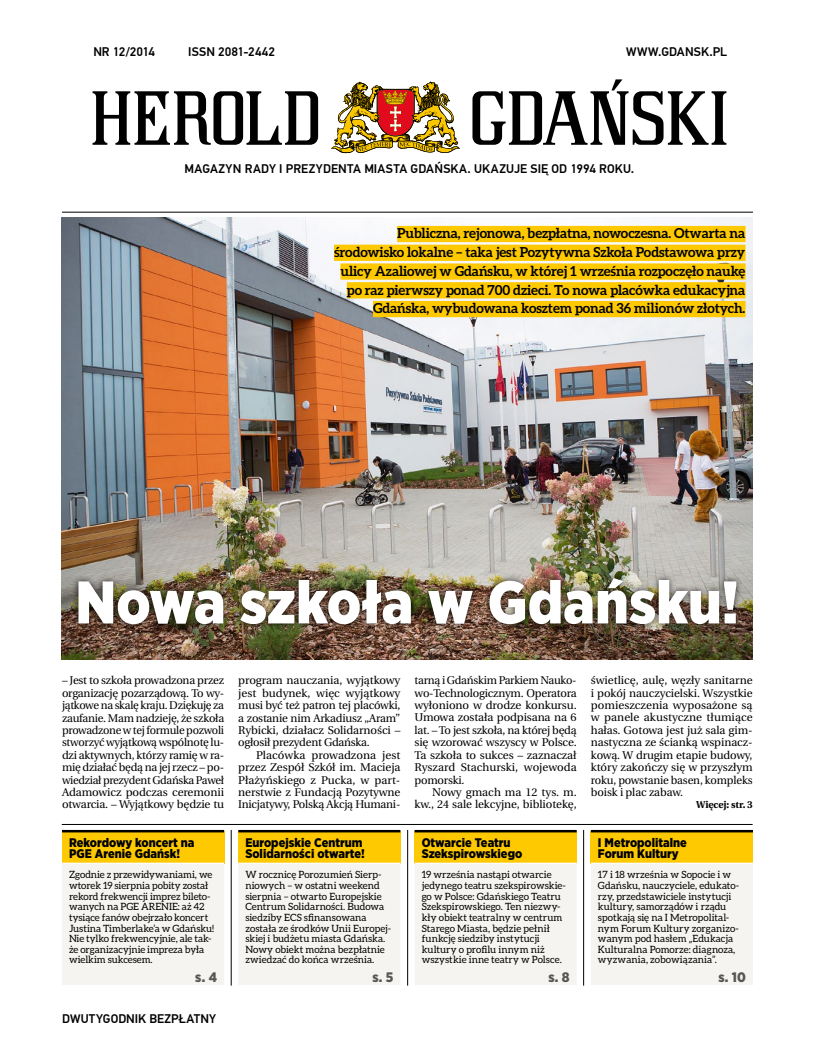
<style>
.page{position:relative;width:815px;height:1053px;background:#fff}
.page>*{position:absolute;margin:0;border:0;box-sizing:border-box;transform-origin:0 0}
.t1{font:900 60px "Gotham Narrow";color:#fff}
.t2{font:700 13.75px/18.8px "Aleo";letter-spacing:-.01em;color:#000;text-align:right}
.t3{font:900 13.75px "Gotham Narrow";color:#565656}
.t4{font:900 12.5px/11.2px "Gotham Narrow";color:#000}
.t5{font:500 12.5px "PF Din Text Pro";letter-spacing:.01em;color:#000}
.t6{font:11.25px/12.4px "Heuristica";letter-spacing:-.01em;color:#000;text-align:justify}
.t7{font:10px/10.6px "Aleo";color:#000}
.t8{font:700 10px "Heuristica";letter-spacing:-.01em;color:#000}
</style>
<div class="page">
<img style="left:62px;top:217px;width:691px;height:442px">
<hr style="left:62px;top:824px;width:691px;height:1px;background:#000">
<hr style="left:231px;top:829px;width:1px;height:156px;background:#000">
<hr style="left:407px;top:829px;width:1px;height:156px;background:#000">
<hr style="left:583px;top:829px;width:1px;height:156px;background:#000">
<div style="left:62px;top:831px;width:162px;height:32px;background:#fec900"></div>
<div style="left:62px;top:864px;width:162px;height:120px;background:#f6f4f0"></div>
<hr style="left:62px;top:862px;width:162px;height:1px;background:#fff">
<hr style="left:62px;top:829px;width:162px;height:3px;background:#000">
<div style="left:238px;top:831px;width:162px;height:32px;background:#fec900"></div>
<div style="left:238px;top:863px;width:162px;height:121px;background:#f6f4f0"></div>
<hr style="left:238px;top:862px;width:162px;height:1px;background:#fff">
<hr style="left:238px;top:829px;width:162px;height:3px;background:#000">
<div style="left:415px;top:831px;width:162px;height:32px;background:#fec900"></div>
<div style="left:415px;top:863px;width:162px;height:121px;background:#f6f4f0"></div>
<hr style="left:415px;top:862px;width:162px;height:1px;background:#fff">
<hr style="left:415px;top:829px;width:162px;height:3px;background:#000">
<div style="left:591px;top:831px;width:162px;height:32px;background:#fec900"></div>
<div style="left:591px;top:864px;width:162px;height:120px;background:#f6f4f0"></div>
<hr style="left:591px;top:862px;width:162px;height:1px;background:#fff">
<hr style="left:591px;top:829px;width:162px;height:3px;background:#000">
<div style="left:72px;top:571px;width:671px;height:60px;background:#000;opacity:.75"></div>
<div style="left:397px;top:226px;width:349px;height:16px;background:#fec900"></div>
<div style="left:334px;top:245px;width:412px;height:16px;background:#fec900"></div>
<div style="left:341px;top:263px;width:405px;height:17px;background:#fec900"></div>
<div style="left:347px;top:282px;width:399px;height:16px;background:#fec900"></div>
<div style="left:373px;top:301px;width:373px;height:16px;background:#fec900"></div>
<svg style="left:93px;top:79px;width:633px;height:74px"></svg>
<hr style="left:62px;top:212px;width:691px;height:1px;background:#000">
<p class="t5" style="left:93px;top:44px;width:63px">NR 12/2014</p>
<p class="t5" style="left:188px;top:44px;width:88px">ISSN 2081-2442</p>
<p class="t5" style="left:626px;top:44px;width:103px">WWW.GDANSK.PL</p>
<p class="t5" style="left:185px;top:161px;width:451px">MAGAZYN RADY I PREZYDENTA MIASTA GDAŃSKA. UKAZUJE SIĘ OD 1994 ROKU.</p>
<p class="t2" style="left:334px;top:224px;width:413px">Publiczna, rejonowa, bezpłatna, nowoczesna. Otwarta na środowisko lokalne – taka jest Pozytywna Szkoła Podstawowa przy ulicy Azaliowej w Gdańsku, w której 1 września rozpoczęło naukę po raz pierwszy ponad 700 dzieci. To nowa placówka edukacyjna Gdańska, wybudowana kosztem ponad 36 milionów złotych.</p>
<h1 class="t1" style="left:75px;top:562px;width:665px">Nowa szkoła w Gdańsku!</h1>
<p class="t6" style="left:62px;top:674px;width:164px">– Jest to szkoła prowadzona przez organizację pozarządową. To wy&shy;jątkowe na skalę kraju. Dziękuję za zaufanie. Mam nadzieję, że szkoła prowadzone w tej formule pozwoli stworzyć wyjątkową wspólnotę lu&shy;dzi aktywnych, którzy ramię w ra&shy;mię działać będą na jej rzecz – po&shy;wiedział prezydent Gdańska Paweł Adamowicz podczas ceremonii otwarcia. – Wyjątkowy będzie tu</p>
<p class="t4" style="left:69px;top:836px;width:127px">Rekordowy koncert na<br>PGE Arenie Gdańsk!</p>
<p class="t7" style="left:69px;top:869px;width:147px">Zgodnie z przewidywaniami, we wtorek 19 sierpnia pobity został rekord frekwencji imprez bileto&shy;wanych na PGE ARENIE: aż 42 tysiące fanów obejrzało koncert<br>Justina Timberlake’a w Gdańsku!<br>Nie tylko frekwencyjnie, ale tak&shy;że organizacyjnie impreza była wielkim sukcesem.</p>
<p class="t3" style="left:195px;top:967px;width:23px">s. 4</p>
<p class="t5" style="left:62px;top:1010px;width:156px">DWUTYGODNIK BEZPŁATNY</p>
<p class="t6" style="left:238px;top:674px;width:164px">program nauczania, wyjątkowy jest budynek, więc wyjątkowy musi być też patron tej placówki, a zostanie nim Arkadiusz „Aram” Rybicki, działacz Solidarności – ogłosił prezydent Gdańska.</p>
<p class="t6" style="left:238px;top:748px;width:164px;text-indent:18px">Placówka prowadzona jest przez Zespół Szkół im. Macieja Płażyńskiego z Pucka, w part&shy;nerstwie z Fundacją Pozytywne Inicjatywy, Polską Akcją Humani-</p>
<p class="t4" style="left:245px;top:836px;width:121px">Europejskie Centrum<br>Solidarności otwarte!</p>
<p class="t7" style="left:245px;top:869px;width:147px">W rocznicę Porozumień Sierp&shy;niowych – w ostatni weekend sierpnia – otwarto Europejskie<br>Centrum Solidarności. Budowa siedziby ECS sfinansowana została ze środków Unii Europej&shy;skiej i budżetu miasta Gdańska.<br>Nowy obiekt można bezpłatnie zwiedzać do końca września.</p>
<p class="t3" style="left:372px;top:967px;width:22px">s. 5</p>
<p class="t6" style="left:415px;top:674px;width:164px">tarną i Gdańskim Parkiem Nauko&shy;wo-Technologicznym. Operatora wyłoniono w drodze konkursu.<br>Umowa została podpisana na 6 lat. – To jest szkoła, na której będą się wzorować wszyscy w Polsce.<br>Ta szkoła to sukces – zaznaczał Ryszard Stachurski, wojewoda pomorski.</p>
<p class="t6" style="left:415px;top:786px;width:164px;text-align:right">Nowy gmach ma 12 tys. m. kw., 24 sale lekcyjne, bibliotekę,</p>
<p class="t4" style="left:422px;top:836px;width:102px">Otwarcie Teatru<br>Szekspirowskiego</p>
<p class="t7" style="left:422px;top:869px;width:146px">19 września nastąpi otwarcie jedynego teatru szekspirowskie&shy;go w Polsce: Gdańskiego Teatru<br>Szekspirowskiego. Ten niezwy&shy;kły obiekt teatralny w centrum<br>Starego Miasta, będzie pełnił funkcję siedziby instytucji kultury o profilu innym niż wszystkie inne teatry w Polsce.</p>
<p class="t3" style="left:548px;top:967px;width:23px">s. 8</p>
<p class="t6" style="left:591px;top:674px;width:163px">świetlicę, aulę, węzły sanitarne i pokój nauczycielski. Wszystkie pomieszczenia wyposażone są w panele akustyczne tłumiące hałas. Gotowa jest już sala gim&shy;nastyczna ze ścianką wspinacz&shy;kową. W drugim etapie budowy, który zakończy się w przyszłym roku, powstanie basen, kompleks boisk i plac zabaw.</p>
<p class="t8" style="left:696px;top:796px;width:58px">Więcej: str. 3</p>
<p class="t4" style="left:598px;top:836px;width:90px">I Metropolitalne<br>Forum Kultury</p>
<p class="t7" style="left:598px;top:869px;width:143px">17 i 18 września w Sopocie i w<br>Gdańsku, nauczyciele, edukato&shy;rzy, przedstawiciele instytucji kultury, samorządów i rządu spotkają się na I Metropolital&shy;nym Forum Kultury zorganizo&shy;wanym pod hasłem „Edukacja<br>Kulturalna Pomorze: diagnoza, wyzwania, zobowiązania”.</p>
<p class="t3" style="left:718px;top:967px;width:29px">s. 10</p>
</div>
